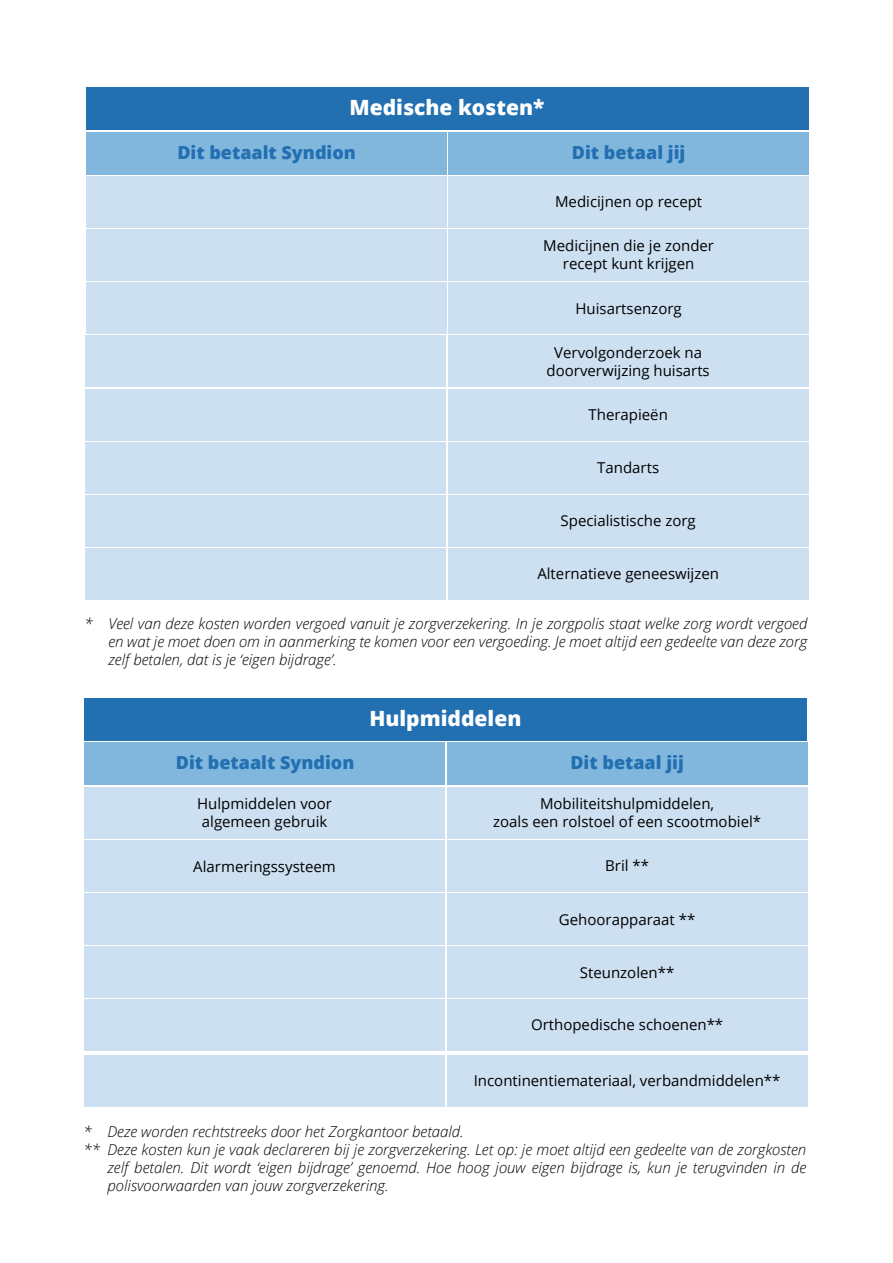
<style>
.page{position:relative;width:893px;height:1263px;background:#fff}
.page>*{position:absolute;margin:0;border:0;box-sizing:border-box;transform-origin:0 0}
.t1{font:800 21px "Open Sans";color:#fff}
.t2{font:800 18px "Open Sans";color:#2270b1}
.t3{font:italic 300 15px/18px "Open Sans";color:#000;text-align:justify}
.t4{font:15px/18px "Open Sans";color:#000;text-align:center}
</style>
<div class="page">
<div style="left:86px;top:87px;width:723px;height:43px;background:#2270b1"></div>
<div style="left:86px;top:132px;width:360px;height:42px;background:#81b6dd"></div>
<div style="left:86px;top:176px;width:360px;height:51px;background:#cde0f2"></div>
<div style="left:86px;top:230px;width:360px;height:51px;background:#cde0f2"></div>
<div style="left:86px;top:283px;width:360px;height:51px;background:#cde0f2"></div>
<div style="left:448px;top:176px;width:361px;height:51px;background:#cde0f2"></div>
<div style="left:448px;top:230px;width:361px;height:51px;background:#cde0f2"></div>
<div style="left:448px;top:283px;width:361px;height:51px;background:#cde0f2"></div>
<div style="left:448px;top:132px;width:361px;height:42px;background:#81b6dd"></div>
<div style="left:85px;top:336px;width:361px;height:51px;background:#cde0f2"></div>
<div style="left:85px;top:389px;width:361px;height:51px;background:#cde0f2"></div>
<div style="left:85px;top:442px;width:361px;height:51px;background:#cde0f2"></div>
<div style="left:85px;top:495px;width:361px;height:51px;background:#cde0f2"></div>
<div style="left:85px;top:549px;width:361px;height:51px;background:#cde0f2"></div>
<div style="left:448px;top:336px;width:360px;height:51px;background:#cde0f2"></div>
<div style="left:448px;top:389px;width:360px;height:51px;background:#cde0f2"></div>
<div style="left:448px;top:442px;width:360px;height:51px;background:#cde0f2"></div>
<div style="left:448px;top:495px;width:360px;height:51px;background:#cde0f2"></div>
<div style="left:448px;top:549px;width:360px;height:51px;background:#cde0f2"></div>
<div style="left:84px;top:698px;width:723px;height:42px;background:#2270b1"></div>
<div style="left:84px;top:742px;width:361px;height:43px;background:#81b6dd"></div>
<div style="left:84px;top:787px;width:361px;height:51px;background:#cde0f2"></div>
<div style="left:84px;top:840px;width:361px;height:51px;background:#cde0f2"></div>
<div style="left:84px;top:893px;width:361px;height:51px;background:#cde0f2"></div>
<div style="left:84px;top:947px;width:361px;height:51px;background:#cde0f2"></div>
<div style="left:84px;top:1000px;width:361px;height:51px;background:#cde0f2"></div>
<div style="left:84px;top:1056px;width:361px;height:51px;background:#cde0f2"></div>
<div style="left:447px;top:787px;width:360px;height:51px;background:#cde0f2"></div>
<div style="left:447px;top:840px;width:360px;height:51px;background:#cde0f2"></div>
<div style="left:447px;top:893px;width:360px;height:51px;background:#cde0f2"></div>
<div style="left:447px;top:947px;width:360px;height:51px;background:#cde0f2"></div>
<div style="left:447px;top:1000px;width:360px;height:51px;background:#cde0f2"></div>
<div style="left:447px;top:1056px;width:360px;height:51px;background:#cde0f2"></div>
<div style="left:447px;top:742px;width:360px;height:43px;background:#81b6dd"></div>
<h1 class="t1" style="left:349px;top:92px;width:197px">Medische kosten*</h1>
<p class="t2" style="left:177px;top:139px;width:180px">Dit betaalt Syndion</p>
<p class="t2" style="left:572px;top:139px;width:115px">Dit betaal jij</p>
<p class="t4" style="left:555px;top:192px;width:149px">Medicijnen op recept</p>
<p class="t4" style="left:543px;top:237px;width:172px">Medicijnen die je zonder recept kunt krijgen</p>
<p class="t4" style="left:575px;top:299px;width:108px">Huisartsenzorg</p>
<p class="t4" style="left:547px;top:343px;width:165px">Vervolgonderzoek na doorverwijzing huisarts</p>
<p class="t4" style="left:588px;top:405px;width:81px">Therapieën</p>
<p class="t4" style="left:597px;top:458px;width:63px">Tandarts</p>
<p class="t4" style="left:561px;top:511px;width:137px">Specialistische zorg</p>
<p class="t4" style="left:537px;top:564px;width:183px">Alternatieve geneeswijzen</p>
<p class="t3" style="left:108px;top:614px;width:700px;text-indent:-24px">* Veel van deze kosten worden vergoed vanuit je zorgverzekering. In je zorgpolis staat welke zorg wordt vergoed en wat je moet doen om in aanmerking te komen voor een vergoeding. Je moet altijd een gedeelte van deze zorg zelf betalen, dat is je ‘eigen bijdrage’.</p>
<p class="t2" style="left:176px;top:749px;width:180px">Dit betaalt Syndion</p>
<p class="t4" style="left:197px;top:794px;width:136px">Hulpmiddelen voor algemeen gebruik</p>
<p class="t4" style="left:193px;top:857px;width:144px">Alarmeringssysteem</p>
<h1 class="t1" style="left:369px;top:702px;width:154px">Hulpmiddelen</h1>
<p class="t2" style="left:570px;top:749px;width:115px">Dit betaal jij</p>
<p class="t4" style="left:493px;top:794px;width:269px">Mobiliteitshulpmiddelen,<br>zoals een rolstoel of een scootmobiel*</p>
<p class="t4" style="left:605px;top:856px;width:45px">Bril **</p>
<p class="t4" style="left:559px;top:910px;width:138px">Gehoorapparaat **</p>
<p class="t4" style="left:580px;top:963px;width:96px">Steunzolen**</p>
<p class="t4" style="left:531px;top:1015px;width:194px">Orthopedische schoenen**</p>
<p class="t4" style="left:474px;top:1071px;width:308px">Incontinentiemateriaal, verbandmiddelen**</p>
<p class="t3" style="left:83px;top:1122px;width:382px">* Deze worden rechtstreeks door het Zorgkantoor betaald.</p>
<p class="t3" style="left:83px;top:1140px;width:724px">** Deze kosten kun je vaak declareren bij je zorgverzekering. Let op: je moet altijd een gedeelte van de zorgkosten</p>
<p class="t3" style="left:107px;top:1158px;width:700px">zelf betalen. Dit wordt ‘eigen bijdrage’ genoemd. Hoe hoog jouw eigen bijdrage is, kun je terugvinden in de</p>
<p class="t3" style="left:107px;top:1176px;width:283px">polisvoorwaarden van jouw zorgverzekering.</p>
</div>
